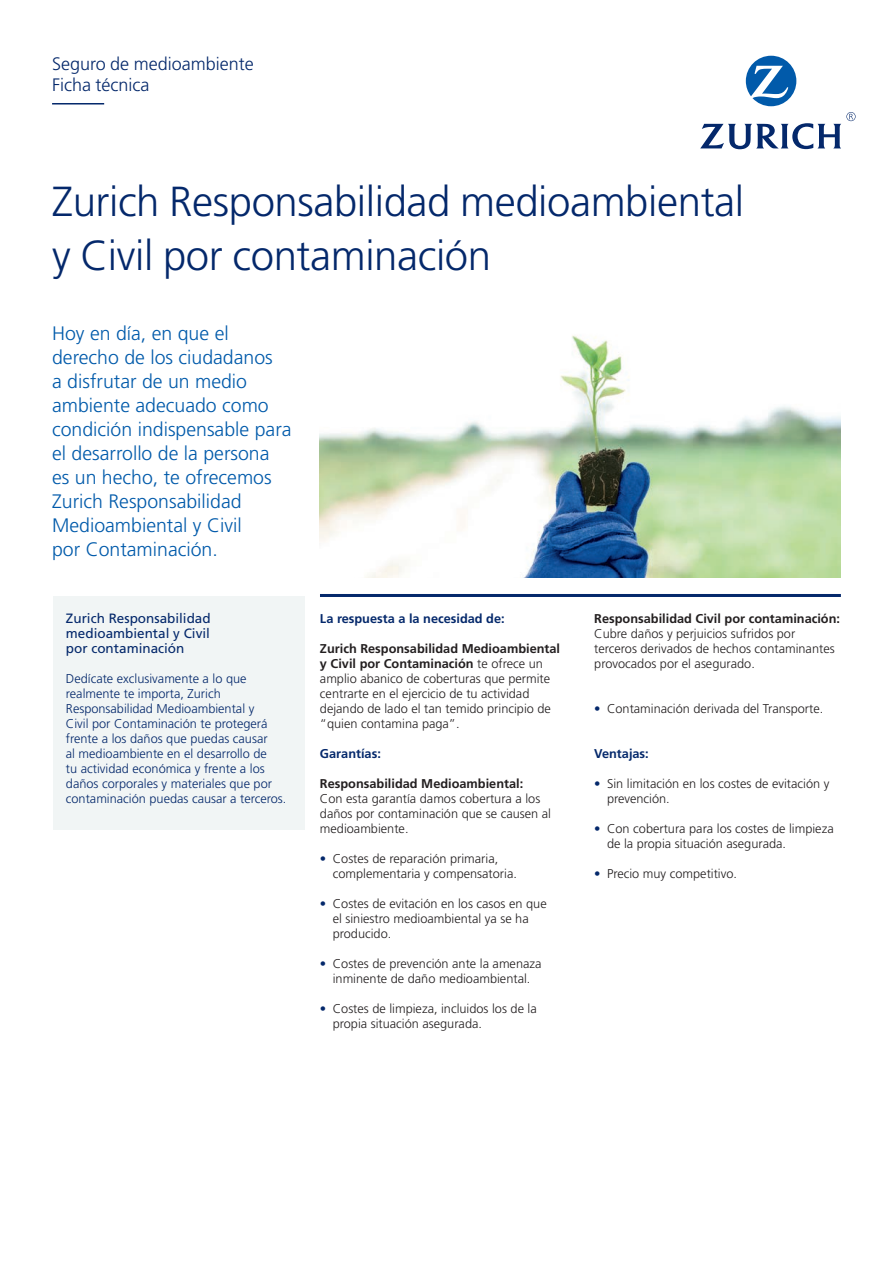
<style>
.page{position:relative;width:893px;height:1263px;background:#fff}
.page>*{position:absolute;margin:0;border:0;box-sizing:border-box;transform-origin:0 0}
.t1{font:300 42px "Frutiger LT Std";letter-spacing:-.01em;color:#04286b}
.t2{font:300 19.5px/24px "Frutiger LT Std";color:#015aaa}
.t3{font:300 18px/21px "Frutiger LT Std";color:#04286b}
.t4{font:13.5px/15px "Frutiger LT Std";color:#04286b}
.t5{font:300 12.75px/15px "Frutiger LT Std";color:#231f20}
.t6{font:300 12.75px/15px "Frutiger LT Std";color:#04286b}
.t7{font:700 12.75px "Frutiger LT Std";color:#231f20}
.t8{font:700 12.75px "Frutiger LT Std";color:#04286b}
.s1{font-weight:700}
.s2{color:#04286b}
</style>
<div class="page">
<svg style="left:746px;top:56px;width:50px;height:50px"></svg>
<svg style="left:700px;top:112px;width:155px;height:37px"></svg>
<img style="left:320px;top:335px;width:521px;height:242px">
<hr style="left:52px;top:103px;width:52px;height:1px;background:#04286b">
<hr style="left:320px;top:594px;width:521px;height:3px;background:#04286b">
<div style="left:53px;top:596px;width:251px;height:233px;background:#f1f5f5"></div>
<p class="t3" style="left:52px;top:54px;width:203px">Seguro de medioambiente<br>Ficha técnica</p>
<p class="t1" style="left:52px;top:178px;width:693px">Zurich Responsabilidad medioambiental</p>
<p class="t1" style="left:52px;top:232px;width:441px">y Civil por contaminación</p>
<p class="t2" style="left:52px;top:322px;width:241px">Hoy en día, en que el derecho de los ciudadanos<br>a disfrutar de un medio ambiente adecuado como condición indispensable para el desarrollo de la persona es un hecho, te ofrecemos<br>Zurich Responsabilidad<br>Medioambiental y Civil</p>
<p class="t2" style="left:52px;top:538px;width:167px">por Contaminación.</p>
<p class="t4" style="left:66px;top:610px;width:146px">Zurich Responsabilidad medioambiental y Civil</p>
<p class="t4" style="left:66px;top:640px;width:120px">por contaminación</p>
<p class="t6" style="left:66px;top:671px;width:222px">Dedícate exclusivamente a lo que realmente te importa, Zurich Responsabilidad Medioambiental y<br>Civil por Contaminación te protegerá frente a los daños que puedas causar<br>al medioambiente en el desarrollo de<br>tu actividad económica y frente a los daños corporales y materiales que por contaminación puedas causar a terceros.</p>
<p class="t8" style="left:320px;top:611px;width:186px">La respuesta a la necesidad de:</p>
<p class="t5" style="left:320px;top:641px;width:242px"><span class="s1">Zurich Responsabilidad Medioambiental y Civil por Contaminación</span> te ofrece un amplio abanico de coberturas que permite centrarte en el ejercicio de tu actividad dejando de lado el tan temido principio de “quien contamina paga”.</p>
<p class="t8" style="left:320px;top:746px;width:62px">Garantías:</p>
<p class="t7" style="left:320px;top:776px;width:205px">Responsabilidad Medioambiental:</p>
<p class="t5" style="left:320px;top:791px;width:232px">Con esta garantía damos cobertura a los daños por contaminación que se causen al medioambiente.</p>
<p class="t5" style="left:333px;top:851px;width:186px;text-indent:-13px"><span class="s2">•</span> Costes de reparación primaria, complementaria y compensatoria.</p>
<p class="t5" style="left:333px;top:896px;width:215px;text-indent:-13px"><span class="s2">•</span> Costes de evitación en los casos en que el siniestro medioambiental ya se ha producido.</p>
<p class="t5" style="left:320px;top:956px;width:223px;text-align:center"><span class="s2">•</span> Costes de prevención ante la amenaza inminente de daño medioambiental.</p>
<p class="t5" style="left:333px;top:1001px;width:206px;text-indent:-13px"><span class="s2">•</span> Costes de limpieza, incluidos los de la propia situación asegurada.</p>
<p class="t7" style="left:594px;top:611px;width:247px">Responsabilidad Civil por contaminación:</p>
<p class="t5" style="left:594px;top:626px;width:242px">Cubre daños y perjuicios sufridos por terceros derivados de hechos contaminantes provocados por el asegurado.</p>
<p class="t5" style="left:594px;top:701px;width:231px"><span class="s2">•</span> Contaminación derivada del Transporte.</p>
<p class="t8" style="left:594px;top:746px;width:56px">Ventajas:</p>
<p class="t5" style="left:607px;top:776px;width:224px;text-indent:-13px"><span class="s2">•</span> Sin limitación en los costes de evitación y prevención.</p>
<p class="t5" style="left:607px;top:821px;width:228px;text-indent:-13px"><span class="s2">•</span> Con cobertura para los costes de limpieza de la propia situación asegurada.</p>
<p class="t5" style="left:594px;top:866px;width:144px"><span class="s2">•</span> Precio muy competitivo.</p>
</div>
